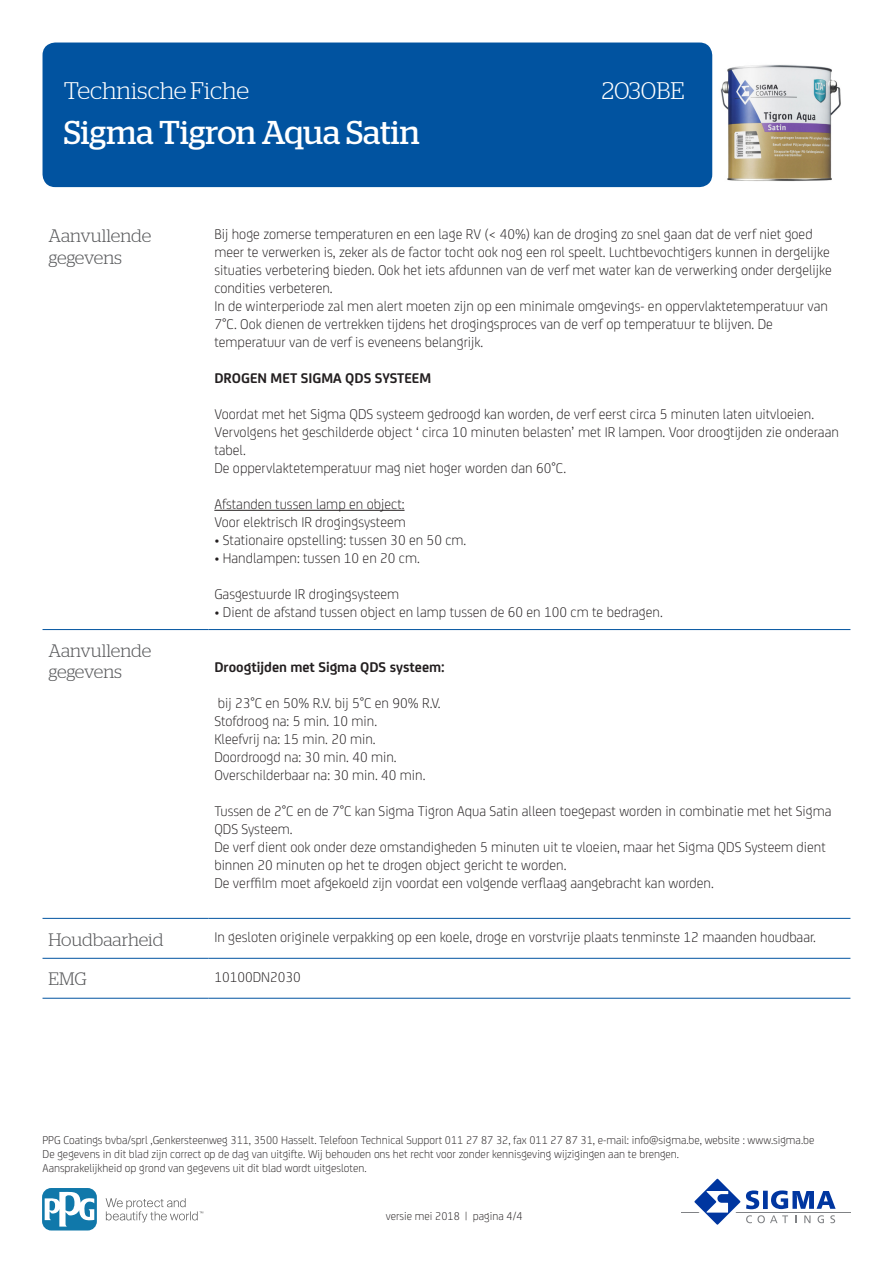
<style>
.page{position:relative;width:893px;height:1263px;background:#fff}
.page>*{position:absolute;margin:0;border:0;box-sizing:border-box;transform-origin:0 0}
.t1{font:33px "Stag";color:#fff}
.t2{font:300 24px "Stag";color:#fff}
.KOP{font:300 18px/21.6px "Stag";letter-spacing:-.01em;color:#57585a}
.BODY{font:300 15px/18px "FS Joey";color:#231f20}
.BODY-2{font:700 15px "FS Joey";color:#231f20}
.t3{font:300 12px/14.4px "FS Joey";color:#231f20}
</style>
<div class="page">
<div style="left:43px;top:43px;width:669px;height:144px;background:#0153a0;border-radius:13px"></div>
<hr style="left:681px;top:1211px;width:169px;height:1px;background:#808285">
<svg style="left:689px;top:1178px;width:147px;height:47px"></svg>
<svg style="left:106px;top:1198px;width:97px;height:24px"></svg>
<svg style="left:43px;top:1188px;width:54px;height:42px"></svg>
<svg style="left:45px;top:1191px;width:49px;height:35px"></svg>
<hr style="left:43px;top:629px;width:165px;height:1px;background:#0153a0">
<hr style="left:208px;top:629px;width:642px;height:1px;background:#0153a0">
<hr style="left:43px;top:918px;width:165px;height:1px;background:#0153a0">
<hr style="left:208px;top:918px;width:642px;height:1px;background:#0153a0">
<hr style="left:43px;top:958px;width:165px;height:1px;background:#0153a0">
<hr style="left:208px;top:958px;width:642px;height:1px;background:#0153a0">
<hr style="left:43px;top:998px;width:165px;height:1px;background:#0153a0">
<hr style="left:208px;top:998px;width:642px;height:1px;background:#0153a0">
<hr style="left:214px;top:510px;width:191px;height:1px;background:#231f20">
<img style="left:720px;top:65px;width:121px;height:116px">
<h2 class="t2" style="left:64px;top:77px;width:187px">Technische Fiche</h2>
<h2 class="t2" style="left:602px;top:77px;width:84px">2030BE</h2>
<h1 class="t1" style="left:64px;top:114px;width:357px">Sigma Tigron Aqua Satin</h1>
<p class="KOP" style="left:49px;top:225px;width:104px">Aanvullende gegevens</p>
<p class="BODY" style="left:214px;top:224px;width:619px">Bij hoge zomerse temperaturen en een lage RV (&lt; 40%) kan de droging zo snel gaan dat de verf niet goed meer te verwerken is, zeker als de factor tocht ook nog een rol speelt. Luchtbevochtigers kunnen in dergelijke situaties verbetering bieden. Ook het iets afdunnen van de verf met water kan de verwerking onder dergelijke condities verbeteren.<br>In de winterperiode zal men alert moeten zijn op een minimale omgevings- en oppervlaktetemperatuur van 7°C. Ook dienen de vertrekken tijdens het drogingsproces van de verf op temperatuur te blijven. De temperatuur van de verf is eveneens belangrijk.</p>
<p class="BODY-2" style="left:214px;top:367px;width:218px">DROGEN MET SIGMA QDS SYSTEEM</p>
<p class="BODY" style="left:214px;top:404px;width:626px">Voordat met het Sigma QDS systeem gedroogd kan worden, de verf eerst circa 5 minuten laten uitvloeien.<br>Vervolgens het geschilderde object ‘ circa 10 minuten belasten’ met IR lampen. Voor droogtijden zie onderaan tabel.<br>De oppervlaktetemperatuur mag niet hoger worden dan 60°C.</p>
<p class="BODY" style="left:214px;top:494px;width:193px">Afstanden tussen lamp en object:<br>Voor elektrisch IR drogingsysteem</p>
<p class="BODY" style="left:214px;top:530px;width:253px">• Stationaire opstelling: tussen 30 en 50 cm.</p>
<p class="BODY" style="left:214px;top:548px;width:207px">• Handlampen: tussen 10 en 20 cm.</p>
<p class="BODY" style="left:214px;top:584px;width:186px">Gasgestuurde IR drogingsysteem</p>
<p class="BODY" style="left:214px;top:602px;width:450px">• Dient de afstand tussen object en lamp tussen de 60 en 100 cm te bedragen.</p>
<p class="KOP" style="left:49px;top:639px;width:104px">Aanvullende gegevens</p>
<p class="BODY-2" style="left:214px;top:655px;width:232px">Droogtijden met Sigma QDS systeem:</p>
<p class="BODY" style="left:214px;top:693px;width:228px">bij 23°C en 50% R.V. bij 5°C en 90% R.V.<br>Stofdroog na: 5 min. 10 min.<br>Kleefvrij na: 15 min. 20 min.<br>Doordroogd na: 30 min. 40 min.<br>Overschilderbaar na: 30 min. 40 min.</p>
<p class="BODY" style="left:214px;top:801px;width:619px">Tussen de 2°C en de 7°C kan Sigma Tigron Aqua Satin alleen toegepast worden in combinatie met het Sigma QDS Systeem.<br>De verf dient ook onder deze omstandigheden 5 minuten uit te vloeien, maar het Sigma QDS Systeem dient binnen 20 minuten op het te drogen object gericht te worden.<br>De verffilm moet afgekoeld zijn voordat een volgende verflaag aangebracht kan worden.</p>
<p class="KOP" style="left:49px;top:928px;width:116px">Houdbaarheid</p>
<p class="BODY" style="left:214px;top:927px;width:603px">In gesloten originele verpakking op een koele, droge en vorstvrije plaats tenminste 12 maanden houdbaar.</p>
<p class="KOP" style="left:49px;top:968px;width:40px">EMG</p>
<p class="BODY" style="left:214px;top:967px;width:88px">10100DN2030</p>
<p class="t3" style="left:43px;top:1132px;width:773px">PPG Coatings bvba/sprl ,Genkersteenweg 311, 3500 Hasselt. Telefoon Technical Support 011 27 87 32, fax 011 27 87 31, e-mail: info@sigma.be, website : www.sigma.be<br>De gegevens in dit blad zijn correct op de dag van uitgifte. Wij behouden ons het recht voor zonder kennisgeving wijzigingen aan te brengen.<br>Aansprakelijkheid op grond van gegevens uit dit blad wordt uitgesloten.</p>
<p class="t3" style="left:386px;top:1208px;width:138px">versie mei 2018 | pagina 4/4</p>
</div>
